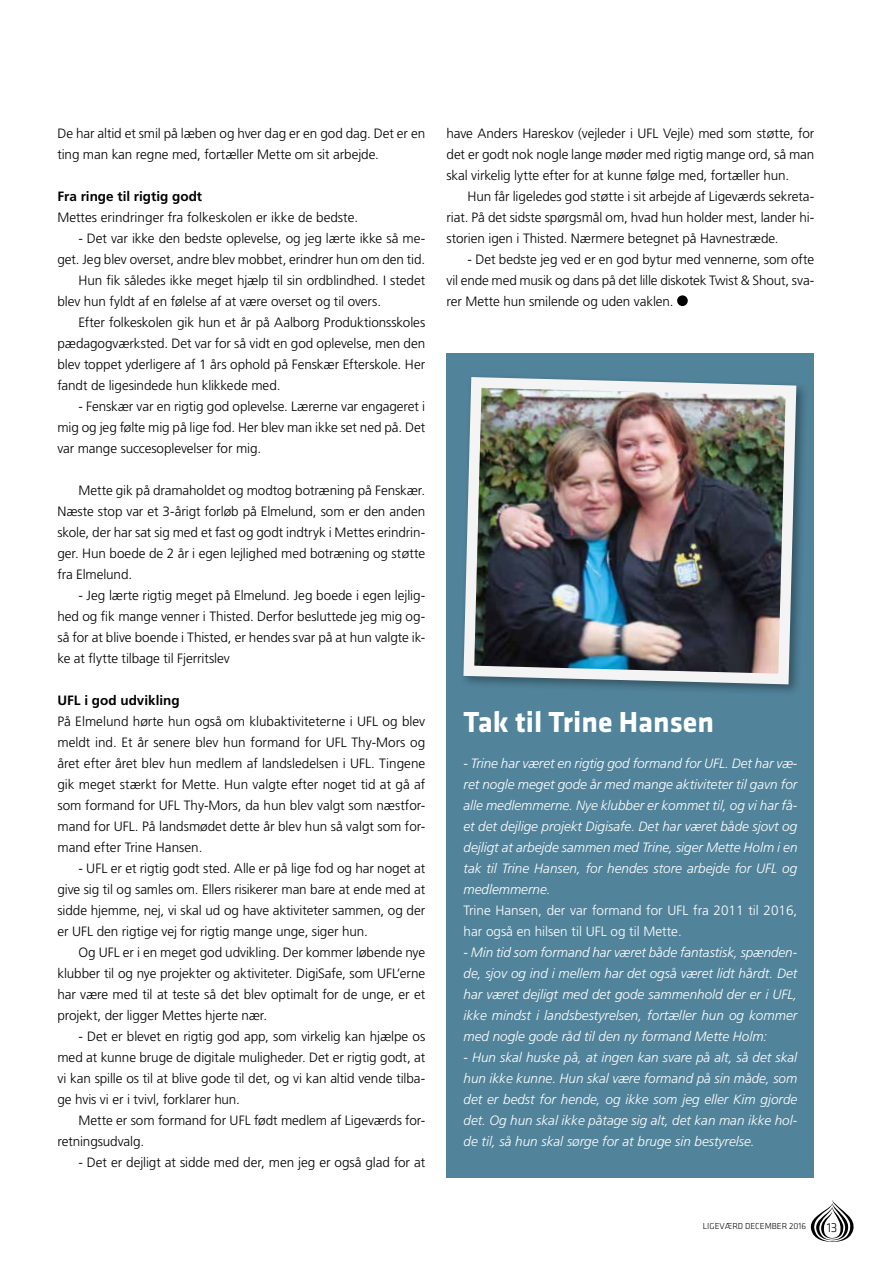
<style>
.page{position:relative;width:893px;height:1263px;background:#fff}
.page>*{position:absolute;margin:0;border:0;box-sizing:border-box;transform-origin:0 0}
.t1{font:700 30px "Klavika";letter-spacing:-.025em;color:#fff}
.t2{font:300 13.5px/21px "Frutiger";letter-spacing:-.005em;color:#000;text-align:justify}
.t3{font:italic 300 13.5px/21px "Frutiger";color:#fff;text-align:justify}
.t4{font:300 13.5px/21px "Frutiger";color:#fff}
.t5{font:700 13.5px "Frutiger";color:#000}
.t6{font:300 13.5px "Klavika";color:#000}
.t7{font:300 9px "Klavika";color:#000}
</style>
<div class="page">
<svg style="left:810px;top:1200px;width:44px;height:42px"></svg>
<div style="left:446px;top:354px;width:368px;height:824px;background:#51839a"></div>
<img style="left:463px;top:377px;width:339px;height:313px">
<svg style="left:677px;top:295px;width:11px;height:11px"></svg>
<p class="t2" style="left:57px;top:123px;width:369px">De har altid et smil på læben og hver dag er en god dag. Det er en ting man kan regne med, fortæller Mette om sit arbejde.</p>
<p class="t5" style="left:57px;top:188px;width:146px">Fra ringe til rigtig godt</p>
<p class="t2" style="left:57px;top:207px;width:302px">Mettes erindringer fra folkeskolen er ikke de bedste.</p>
<p class="t2" style="left:78px;top:228px;width:348px">- Det var ikke den bedste oplevelse, og jeg lærte ikke så me-</p>
<p class="t2" style="left:57px;top:249px;width:369px">get. Jeg blev overset, andre blev mobbet, erindrer hun om den tid.</p>
<p class="t2" style="left:78px;top:270px;width:348px">Hun fik således ikke meget hjælp til sin ordblindhed. I stedet</p>
<p class="t2" style="left:57px;top:291px;width:325px">blev hun fyldt af en følelse af at være overset og til overs.</p>
<p class="t2" style="left:78px;top:312px;width:348px">Efter folkeskolen gik hun et år på Aalborg Produktionsskoles</p>
<p class="t2" style="left:57px;top:333px;width:369px">pædagogværksted. Det var for så vidt en god oplevelse, men den</p>
<p class="t2" style="left:57px;top:354px;width:369px">blev toppet yderligere af 1 års ophold på Fenskær Efterskole. Her</p>
<p class="t2" style="left:57px;top:375px;width:225px">fandt de ligesindede hun klikkede med.</p>
<p class="t2" style="left:57px;top:396px;width:369px;text-indent:21px">- Fenskær var en rigtig god oplevelse. Lærerne var engageret i mig og jeg følte mig på lige fod. Her blev man ikke set ned på. Det var mange succesoplevelser for mig.</p>
<p class="t2" style="left:57px;top:480px;width:369px;text-indent:21px">Mette gik på dramaholdet og modtog botræning på Fenskær.<br>Næste stop var et 3-årigt forløb på Elmelund, som er den anden skole, der har sat sig med et fast og godt indtryk i Mettes erindrin&shy;ger. Hun boede de 2 år i egen lejlighed med botræning og støtte fra Elmelund.</p>
<p class="t2" style="left:57px;top:585px;width:369px;text-indent:21px">- Jeg lærte rigtig meget på Elmelund. Jeg boede i egen lejlig&shy;hed og fik mange venner i Thisted. Derfor besluttede jeg mig og&shy;så for at blive boende i Thisted, er hendes svar på at hun valgte ik&shy;ke at flytte tilbage til Fjerritslev</p>
<p class="t5" style="left:57px;top:692px;width:124px">UFL i god udvikling</p>
<p class="t2" style="left:57px;top:711px;width:369px">På Elmelund hørte hun også om klubaktiviteterne i UFL og blev meldt ind. Et år senere blev hun formand for UFL Thy-Mors og året efter året blev hun medlem af landsledelsen i UFL. Tingene gik meget stærkt for Mette. Hun valgte efter noget tid at gå af som formand for UFL Thy-Mors, da hun blev valgt som næstfor&shy;mand for UFL. På landsmødet dette år blev hun så valgt som for&shy;mand efter Trine Hansen.</p>
<p class="t2" style="left:57px;top:858px;width:369px;text-indent:21px">- UFL er et rigtig godt sted. Alle er på lige fod og har noget at give sig til og samles om. Ellers risikerer man bare at ende med at sidde hjemme, nej, vi skal ud og have aktiviteter sammen, og der er UFL den rigtige vej for rigtig mange unge, siger hun.</p>
<p class="t2" style="left:57px;top:942px;width:369px;text-indent:21px">Og UFL er i en meget god udvikling. Der kommer løbende nye klubber til og nye projekter og aktiviteter. DigiSafe, som UFL’erne har være med til at teste så det blev optimalt for de unge, er et projekt, der ligger Mettes hjerte nær.</p>
<p class="t2" style="left:57px;top:1026px;width:369px;text-indent:21px">- Det er blevet en rigtig god app, som virkelig kan hjælpe os med at kunne bruge de digitale muligheder. Det er rigtig godt, at vi kan spille os til at blive gode til det, og vi kan altid vende tilba&shy;ge hvis vi er i tvivl, forklarer hun.</p>
<p class="t2" style="left:57px;top:1110px;width:369px;text-indent:21px">Mette er som formand for UFL født medlem af Ligeværds for&shy;retningsudvalg.</p>
<p class="t2" style="left:78px;top:1152px;width:348px">- Det er dejligt at sidde med der, men jeg er også glad for at</p>
<p class="t2" style="left:446px;top:123px;width:369px">have Anders Hareskov (vejleder i UFL Vejle) med som støtte, for det er godt nok nogle lange møder med rigtig mange ord, så man skal virkelig lytte efter for at kunne følge med, fortæller hun.</p>
<p class="t2" style="left:446px;top:186px;width:369px;text-indent:21px">Hun får ligeledes god støtte i sit arbejde af Ligeværds sekreta&shy;riat. På det sidste spørgsmål om, hvad hun holder mest, lander hi&shy;storien igen i Thisted. Nærmere betegnet på Havnestræde.</p>
<p class="t2" style="left:446px;top:249px;width:369px;text-indent:21px">- Det bedste jeg ved er en god bytur med vennerne, som ofte vil ende med musik og dans på det lille diskotek Twist &amp; Shout, sva&shy;rer Mette hun smilende og uden vaklen.</p>
<h1 class="t1" style="left:463px;top:700px;width:252px">Tak til Trine Hansen</h1>
<p class="t3" style="left:463px;top:753px;width:335px">- Trine har været en rigtig god formand for UFL. Det har væ&shy;ret nogle meget gode år med mange aktiviteter til gavn for alle medlemmerne. Nye klubber er kommet til, og vi har få&shy;et det dejlige projekt Digisafe. Det har været både sjovt og dejligt at arbejde sammen med Trine, siger Mette Holm i en tak til Trine Hansen, for hendes store arbejde for UFL og medlemmerne.</p>
<p class="t4" style="left:463px;top:900px;width:335px">Trine Hansen, der var formand for UFL fra 2011 til 2016, har også en hilsen til UFL og til Mette.</p>
<p class="t3" style="left:463px;top:942px;width:335px">- Min tid som formand har været både fantastisk, spænden&shy;de, sjov og ind i mellem har det også været lidt hårdt. Det har været dejligt med det gode sammenhold der er i UFL, ikke mindst i landsbestyrelsen, fortæller hun og kommer med nogle gode råd til den ny formand Mette Holm:</p>
<p class="t3" style="left:463px;top:1047px;width:335px">- Hun skal huske på, at ingen kan svare på alt, så det skal hun ikke kunne. Hun skal være formand på sin måde, som det er bedst for hende, og ikke som jeg eller Kim gjorde det. Og hun skal ikke påtage sig alt, det kan man ikke hol&shy;de til, så hun skal sørge for at bruge sin bestyrelse.</p>
<p class="t7" style="left:703px;top:1221px;width:105px">LIGEVÆRD DECEMBER 2016</p>
<p class="t6" style="left:827px;top:1219px;width:12px">13</p>
</div>
